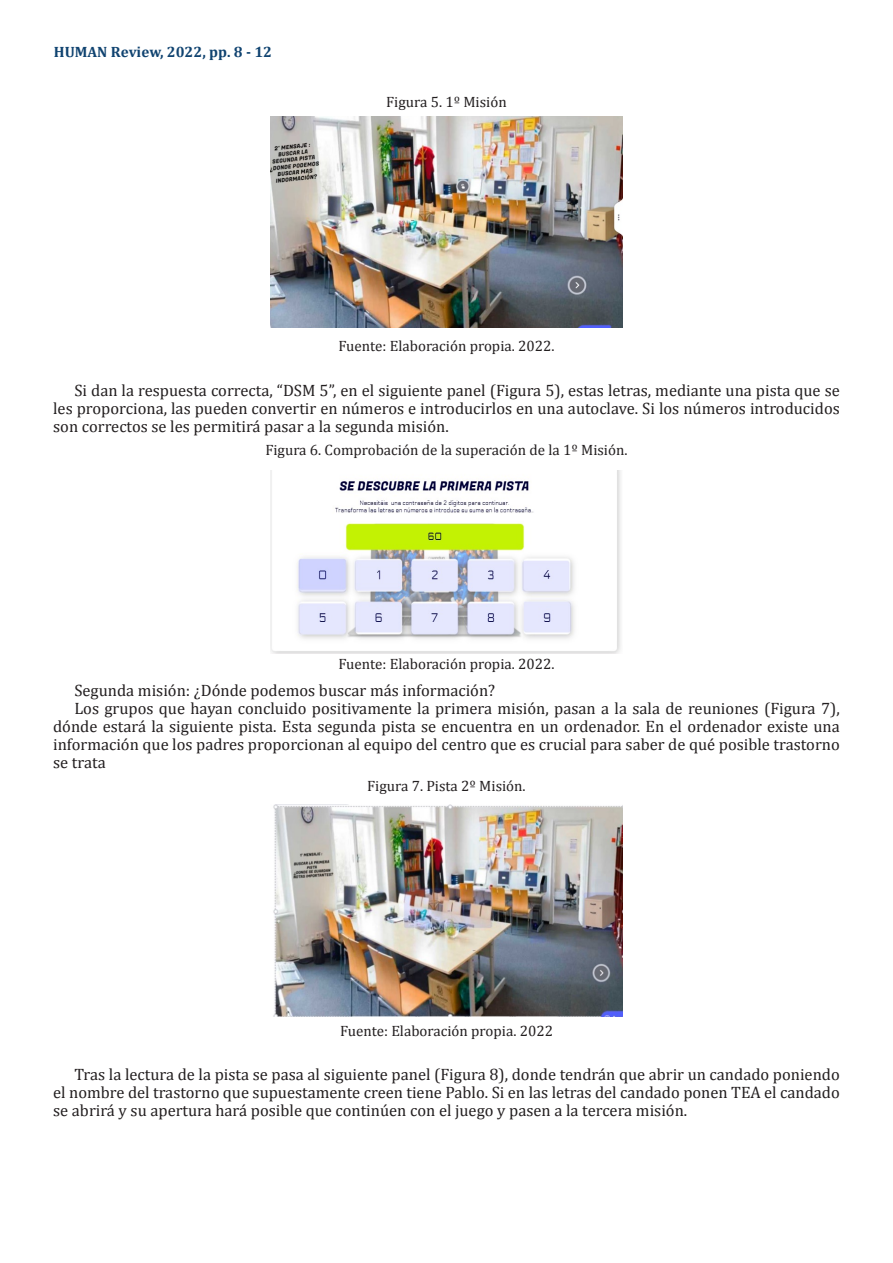
<style>
.page{position:relative;width:893px;height:1263px;background:#fff}
.page>*{position:absolute;margin:0;border:0;box-sizing:border-box;transform-origin:0 0}
.Parrafos-siguientes{font:16.5px/18px "Cambria";color:#231f20;text-align:justify}
.Fuente-Tablas{font:15px "Cambria";color:#231f20}
.t1{font:700 15px "Cambria";color:#104370}
</style>
<div class="page">
<img style="left:271px;top:117px;width:351px;height:210px">
<img style="left:271px;top:470px;width:350px;height:183px">
<img style="left:273px;top:805px;width:349px;height:211px">
<p class="t1" style="left:54px;top:41px;width:220px">HUMAN Review, 2022, pp. 8 - 12</p>
<p class="Fuente-Tablas" style="left:386px;top:93px;width:122px">Figura 5. 1º Misión</p>
<p class="Fuente-Tablas" style="left:338px;top:337px;width:218px">Fuente: Elaboración propia. 2022.</p>
<p class="Parrafos-siguientes" style="left:53px;top:381px;width:788px;text-indent:21px">Si dan la respuesta correcta, “DSM 5”, en el siguiente panel (Figura 5), estas letras, mediante una pista que se les proporciona, las pueden convertir en números e introducirlos en una autoclave. Si los números introducidos son correctos se les permitirá pasar a la segunda misión.</p>
<p class="Fuente-Tablas" style="left:265px;top:441px;width:364px">Figura 6. Comprobación de la superación de la 1º Misión.</p>
<p class="Fuente-Tablas" style="left:338px;top:655px;width:218px">Fuente: Elaboración propia. 2022.</p>
<p class="Parrafos-siguientes" style="left:74px;top:681px;width:422px">Segunda misión: ¿Dónde podemos buscar más información?</p>
<p class="Parrafos-siguientes" style="left:53px;top:699px;width:788px;text-indent:21px">Los grupos que hayan concluido positivamente la primera misión, pasan a la sala de reuniones (Figura 7), dónde estará la siguiente pista. Esta segunda pista se encuentra en un ordenador. En el ordenador existe una información que los padres proporcionan al equipo del centro que es crucial para saber de qué posible trastorno se trata</p>
<p class="Fuente-Tablas" style="left:367px;top:777px;width:160px">Figura 7. Pista 2º Misión.</p>
<p class="Fuente-Tablas" style="left:340px;top:1021px;width:214px">Fuente: Elaboración propia. 2022</p>
<p class="Parrafos-siguientes" style="left:53px;top:1065px;width:788px;text-indent:21px">Tras la lectura de la pista se pasa al siguiente panel (Figura 8), donde tendrán que abrir un candado poniendo el nombre del trastorno que supuestamente creen tiene Pablo. Si en las letras del candado ponen TEA el candado se abrirá y su apertura hará posible que continúen con el juego y pasen a la tercera misión.</p>
</div>
